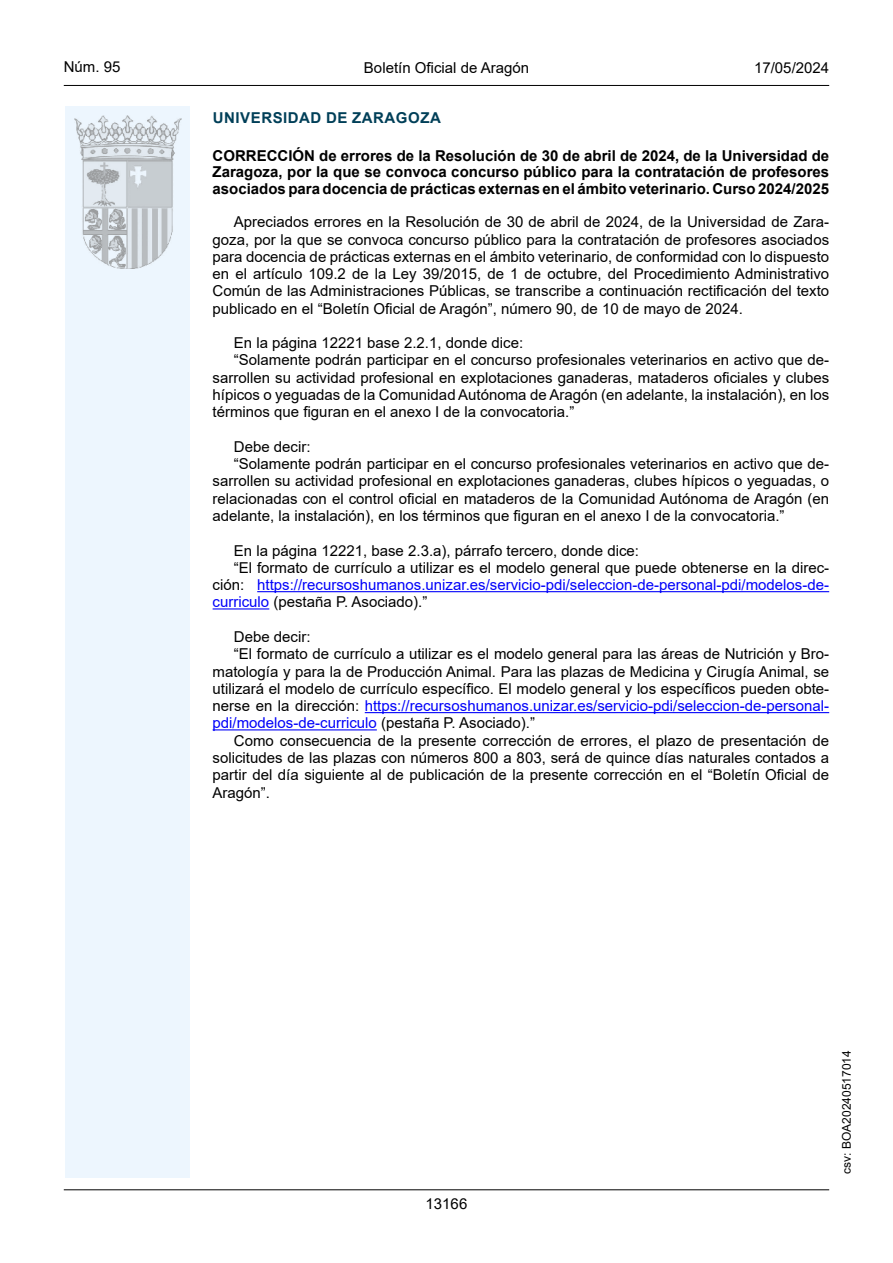
<style>
.page{position:relative;width:893px;height:1263px;background:#fff}
.page>*{position:absolute;margin:0;border:0;box-sizing:border-box;transform-origin:0 0}
.inicio_de_parrafo{font:15px/17.2px "Arial";color:#000;text-align:justify}
.Titulo_text{font:700 15px/16.5px "Arial";color:#000;text-align:justify}
.estilo_head-c{font:15px "Arial";color:#000}
.emisor_text{font:700 15px "Arial";letter-spacing:.035em;color:#003f58}
.estilo_head-d{font:15px "Arial MT2";color:#000}
.estilo_head-i{font:15px "Arial MT2";color:#000}
.numero_pagina{font:15px "Arial MT2";color:#000}
.estilo_head-i-2{font:12px "Arial MT2";color:#000}
.s1{color:#0000fa}
</style>
<div class="page">
<div style="left:65px;top:106px;width:125px;height:1072px;background:#edf6fe"></div>
<img style="left:75px;top:115px;width:106px;height:153px">
<hr style="left:64px;top:85px;width:765px;height:1px;background:#000">
<hr style="left:64px;top:1189px;width:765px;height:1px;background:#000">
<hr style="left:257px;top:591px;width:572px;height:1px;background:#0000fa">
<hr style="left:213px;top:608px;width:56px;height:1px;background:#0000fa">
<hr style="left:365px;top:712px;width:464px;height:1px;background:#0000fa">
<hr style="left:213px;top:729px;width:164px;height:1px;background:#0000fa">
<p class="estilo_head-i" style="left:64px;top:57px;width:58px">Núm. 95</p>
<p class="estilo_head-c" style="left:364px;top:57px;width:167px">Boletín Oficial de Aragón</p>
<p class="estilo_head-d" style="left:754px;top:57px;width:77px">17/05/2024</p>
<h5 class="emisor_text" style="left:213px;top:107px;width:229px">UNIVERSIDAD DE ZARAGOZA</h5>
<p class="Titulo_text" style="left:213px;top:147px;width:618px">CORRECCIÓN de errores de la Resolución de 30 de abril de 2024, de la Universidad de Zaragoza, por la que se convoca concurso público para la contratación de profesores asociados para docencia de prácticas externas en el ámbito veterinario. Curso 2024/2025</p>
<p class="inicio_de_parrafo" style="left:213px;top:213px;width:618px;text-indent:21px">Apreciados errores en la Resolución de 30 de abril de 2024, de la Universidad de Zara&shy;goza, por la que se convoca concurso público para la contratación de profesores asociados para docencia de prácticas externas en el ámbito veterinario, de conformidad con lo dispuesto en el artículo 109.2 de la Ley 39/2015, de 1 de octubre, del Procedimiento Administrativo Común de las Administraciones Públicas, se transcribe a continuación rectificación del texto publicado en el “Boletín Oficial de Aragón”, número 90, de 10 de mayo de 2024.</p>
<p class="inicio_de_parrafo" style="left:234px;top:334px;width:291px">En la página 12221 base 2.2.1, donde dice:</p>
<p class="inicio_de_parrafo" style="left:213px;top:351px;width:618px;text-indent:21px">“Solamente podrán participar en el concurso profesionales veterinarios en activo que de&shy;sarrollen su actividad profesional en explotaciones ganaderas, mataderos oficiales y clubes hípicos o yeguadas de la Comunidad Autónoma de Aragón (en adelante, la instalación), en los términos que figuran en el anexo I de la convocatoria.”</p>
<p class="inicio_de_parrafo" style="left:234px;top:438px;width:78px">Debe decir:</p>
<p class="inicio_de_parrafo" style="left:213px;top:455px;width:618px;text-indent:21px">“Solamente podrán participar en el concurso profesionales veterinarios en activo que de&shy;sarrollen su actividad profesional en explotaciones ganaderas, clubes hípicos o yeguadas, o relacionadas con el control oficial en mataderos de la Comunidad Autónoma de Aragón (en adelante, la instalación), en los términos que figuran en el anexo I de la convocatoria.”</p>
<p class="inicio_de_parrafo" style="left:234px;top:542px;width:407px">En la página 12221, base 2.3.a), párrafo tercero, donde dice:</p>
<p class="inicio_de_parrafo" style="left:213px;top:559px;width:618px;text-indent:21px">“El formato de currículo a utilizar es el modelo general que puede obtenerse en la direc&shy;ción: <span class="s1">https://recursoshumanos.unizar.es/servicio-pdi/seleccion-de-personal-pdi/modelos-de&shy;curriculo</span> (pestaña P. Asociado).”</p>
<p class="inicio_de_parrafo" style="left:234px;top:628px;width:78px">Debe decir:</p>
<p class="inicio_de_parrafo" style="left:213px;top:645px;width:618px;text-indent:21px">“El formato de currículo a utilizar es el modelo general para las áreas de Nutrición y Bro&shy;matología y para la de Producción Animal. Para las plazas de Medicina y Cirugía Animal, se utilizará el modelo de currículo específico. El modelo general y los específicos pueden obte&shy;nerse en la dirección: <span class="s1">https://recursoshumanos.unizar.es/servicio-pdi/seleccion-de-personal&shy;pdi/modelos-de-curriculo</span> (pestaña P. Asociado).”</p>
<p class="inicio_de_parrafo" style="left:213px;top:732px;width:618px;text-indent:21px">Como consecuencia de la presente corrección de errores, el plazo de presentación de solicitudes de las plazas con números 800 a 803, será de quince días naturales contados a partir del día siguiente al de publicación de la presente corrección en el “Boletín Oficial de Aragón”.</p>
<p class="numero_pagina" style="left:426px;top:1193px;width:43px">13166</p>
<p class="estilo_head-i-2" style="left:838px;top:1174px;width:125px;rotate:-90deg">csv: BOA20240517014</p>
</div>
